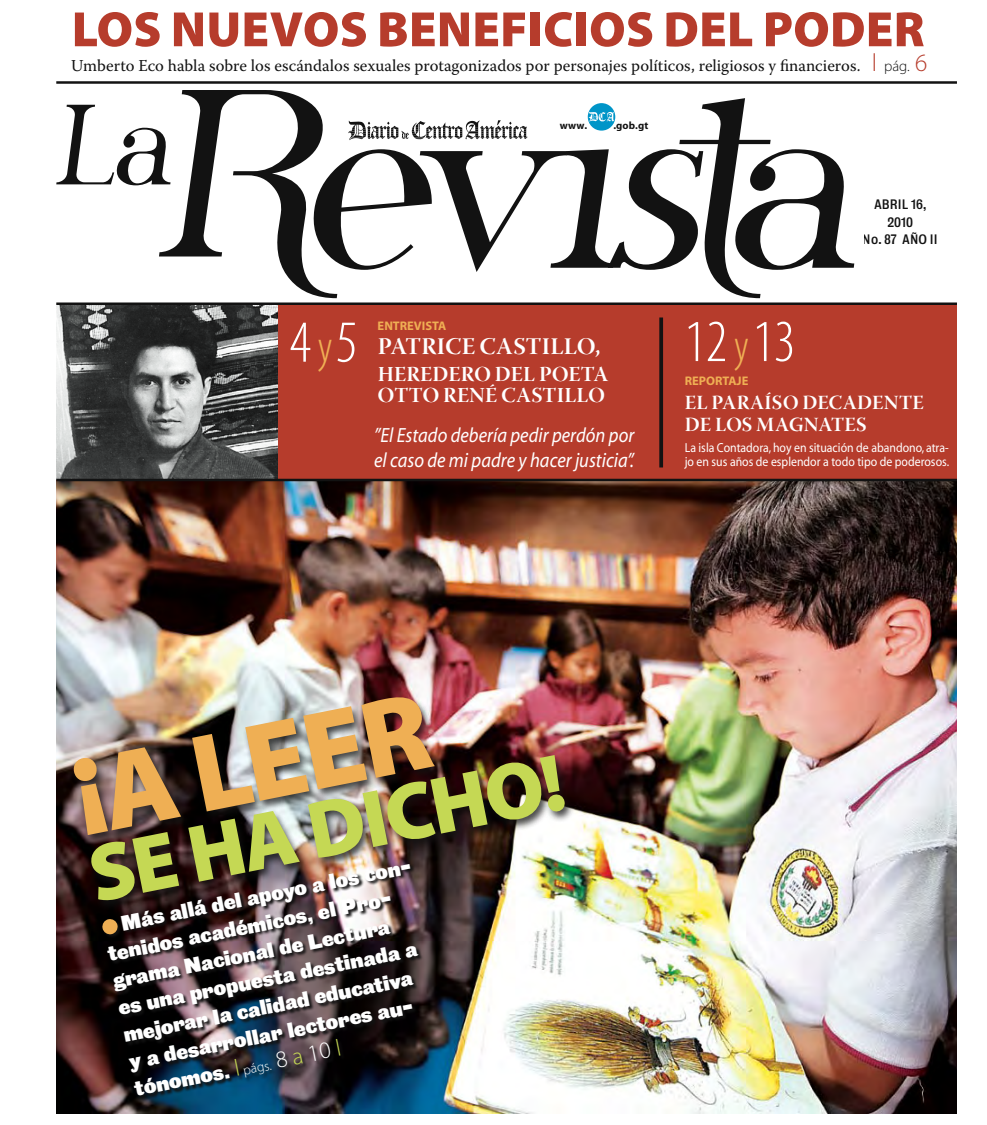
<style>
.page{position:relative;width:987px;height:1125px;background:#fff}
.page>*{position:absolute;margin:0;border:0;box-sizing:border-box;transform-origin:0 0}
.t1{font:900 111.38px "Myriad Pro";color:#efaf54}
.t2{font:900 81.5px "Myriad Pro";color:#c5d854}
.t3{font:300 condensed 60px "Myriad Pro";color:#fff}
.t4{font:900 50px "Myriad Pro";letter-spacing:.005em;color:#b63c2c}
.t5{font:23.75px "Warnock Pro Bold Disp";letter-spacing:.01em;color:#fff}
.t6{font:21.25px/21.5px "Warnock Pro Bold Disp";letter-spacing:.01em;color:#fff}
.t7{font:italic 20.62px/25px "Myriad";color:#fff;scale:.9 1}
.t8{font:20px/21.5px "Warnock Pro Bold Disp";letter-spacing:.01em;color:#fff}
.t9{font:19.38px/27.6px "Bureau Grotesque Seven Eleven";color:#fff}
.t10{font:16.62px "Warnock Pro";color:#121212}
.t11{font:13.12px/13.8px "Myriad";color:#fff;scale:.9 1}
.t12{font:12.5px/17.5px "Bureau Grotesque Five Three";color:#121212;text-align:center}
.t13{font:700 12.5px "Myriad";color:#efaf54}
.t14{font:700 10.62px "Myriad";letter-spacing:.015em;color:#121212}
.s1{font-family:"Myriad Pro";font-weight:300;font-size:25px;color:#b63c2c}
.s2{font-family:"Myriad Pro";font-weight:300;font-size:15px}
.s3{font-size:46.25px;color:#efaf54}
.s4{font-family:"Myriad Pro";font-weight:300;font-size:23.75px;color:#c5d854}
.s5{font-family:"Myriad Pro";font-weight:300;font-size:13.75px}
.s6{font-family:"Myriad Pro";font-weight:300;font-size:23.75px}
</style>
<div class="page">
<div style="left:56px;top:304px;width:900px;height:177px;background:#b63c2c"></div>
<img style="left:56px;top:481px;width:900px;height:633px">
<svg style="left:56px;top:90px;width:798px;height:208px"></svg>
<svg style="left:659px;top:317px;width:4px;height:150px"></svg>
<img style="left:56px;top:305px;width:221px;height:174px">
<hr style="left:56px;top:81px;width:900px;height:3px;background:#121212">
<div style="left:102px;top:864px;width:321px;height:236px;background:#121212;opacity:.95"></div>
<svg style="left:102px;top:918px;width:16px;height:17px"></svg>
<div style="left:71px;top:695px;width:504px;height:217px;background:#121212;opacity:.75"></div>
<hr style="left:56px;top:479px;width:900px;height:2px;background:#121212">
<hr style="left:56px;top:302px;width:900px;height:3px;background:#121212">
<h3 class="t4" style="left:72px;top:-4px;width:854px">LOS NUEVOS BENEFICIOS DEL PODER</h3>
<p class="t10" style="left:71px;top:56px;width:857px">Umberto Eco habla sobre los escándalos sexuales protagonizados por personajes políticos, religiosos y financieros. <span class="s1">l</span> <span class="s2">pág.</span> <span class="s1">6</span></p>
<p class="t14" style="left:559px;top:120px;width:29px">WWW.</p>
<p class="t14" style="left:613px;top:120px;width:37px">.GOB.GT</p>
<h3 class="t3" style="left:289px;top:306px;width:70px">4<span class="s3">y</span>5</h3>
<p class="t13" style="left:377px;top:319px;width:70px">ENTREVISTA</p>
<p class="t5" style="left:377px;top:332px;width:224px">PATRICE CASTILLO,</p>
<p class="t6" style="left:377px;top:362px;width:232px">HEREDERO DEL POETA<br>OTTO RENÉ CASTILLO</p>
<p class="t7" style="left:374px;top:424px;width:290px">”El Estado debería pedir perdón por el caso de mi padre y hacer justicia”.</p>
<h3 class="t3" style="left:683px;top:306px;width:113px">12<span class="s3">y</span>13</h3>
<p class="t12" style="left:862px;top:196px;width:71px">ABRIL 16,<br>2010<br>NO. 87 AÑO II</p>
<p class="t13" style="left:684px;top:374px;width:65px">REPORTAJE</p>
<p class="t8" style="left:684px;top:391px;width:240px">EL PARAÍSO DECADENTE<br>DE LOS MAGNATES</p>
<p class="t11" style="left:684px;top:441px;width:295px">La isla Contadora, hoy en situación de abandono, atra&shy;jo en sus años de esplendor a todo tipo de poderosos.</p>
<h1 class="t1" style="left:61px;top:726px;width:362px;rotate:-11deg">¡A LEER</h1>
<h2 class="t2" style="left:80px;top:821px;width:484px;rotate:-11deg">SE HA DICHO!</h2>
<p class="t9" style="left:100px;top:913px;width:324px;text-indent:19px;rotate:-11deg">Más allá del apoyo a los con&shy;tenidos académicos, el Pro&shy;grama Nacional de Lectura<br>es una propuesta destinada a mejorar la calidad educativa<br>y a desarrollar lectores au&shy;tónomos. <span class="s4">l</span> <span class="s5">págs.</span> <span class="s6">8</span> <span class="s4">a</span> <span class="s6">10</span> <span class="s4">l</span></p>
</div>
